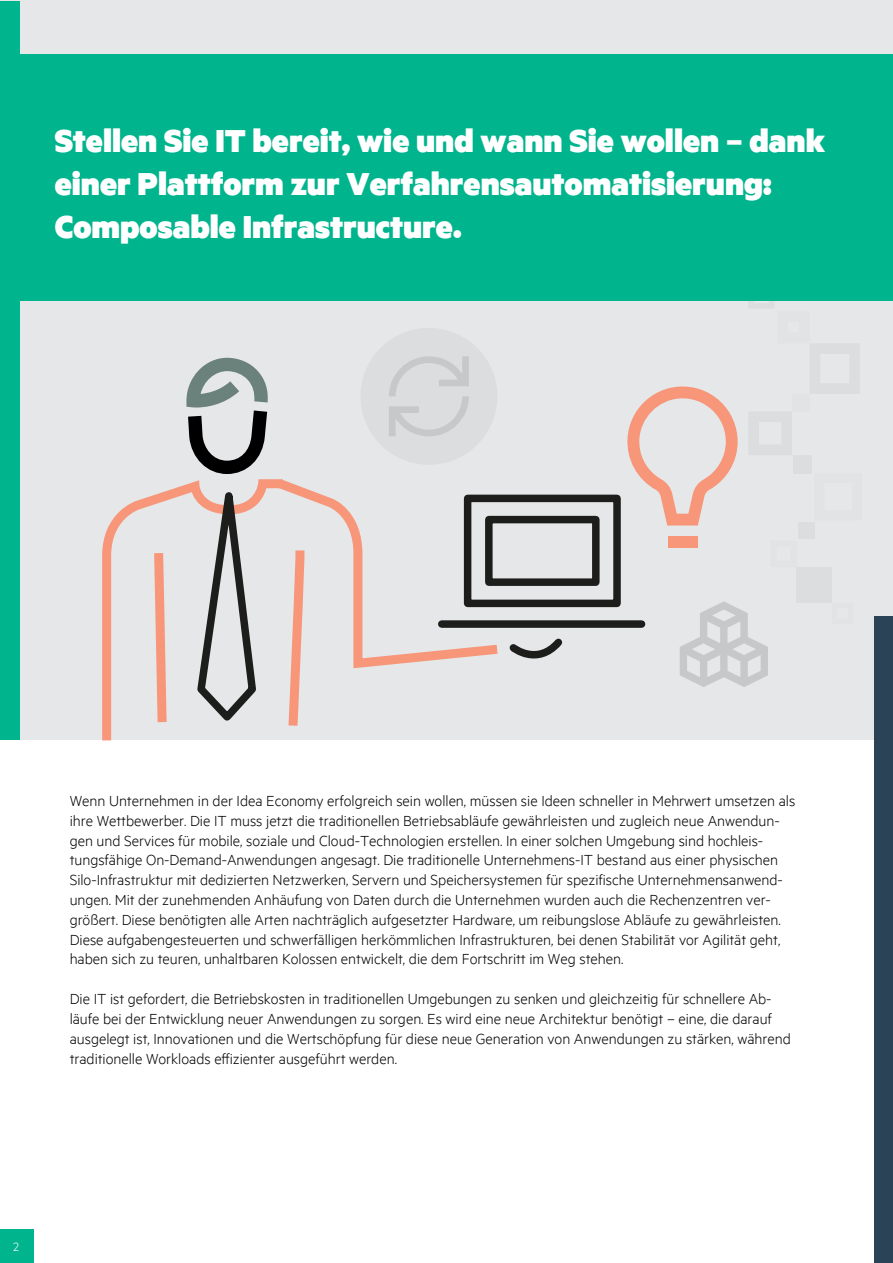
<style>
.page{position:relative;width:893px;height:1263px;background:#fff}
.page>*{position:absolute;margin:0;border:0;box-sizing:border-box;transform-origin:0 0}
.t1{font:900 36px/43.2px "Metric";color:#fff}
.t2{font:300 16.5px/19.8px "Metric";color:#000}
.t3{font:300 13.5px "Metric";color:#fff}
</style>
<div class="page">
<div style="left:1px;top:296px;width:892px;height:443px;background:#e6e7e8"></div>
<div style="left:792px;top:394px;width:18px;height:17px;background:#e2e3e4"></div>
<div style="left:793px;top:456px;width:19px;height:18px;background:#dcddde"></div>
<div style="left:797px;top:567px;width:35px;height:36px;background:#dcddde"></div>
<div style="left:798px;top:522px;width:16px;height:17px;background:#dcddde"></div>
<div style="left:1px;top:0;width:892px;height:271px;background:#e6e7e8"></div>
<div style="left:1px;top:54px;width:892px;height:247px;background:#00b48d"></div>
<div style="left:0;top:1px;width:19px;height:738px;background:#00b48d"></div>
<div style="left:875px;top:616px;width:18px;height:647px;background:#2b4357"></div>
<div style="left:0;top:1230px;width:34px;height:33px;background:#00b48d"></div>
<svg style="left:680px;top:601px;width:88px;height:86px"></svg>
<svg style="left:186px;top:358px;width:82px;height:116px"></svg>
<svg style="left:98px;top:479px;width:194px;height:262px"></svg>
<svg style="left:268px;top:479px;width:239px;height:194px"></svg>
<svg style="left:284px;top:539px;width:22px;height:195px"></svg>
<svg style="left:149px;top:544px;width:22px;height:187px"></svg>
<svg style="left:193px;top:487px;width:67px;height:241px"></svg>
<svg style="left:506px;top:632px;width:57px;height:34px"></svg>
<div style="left:464px;top:495px;width:157px;height:112px;border:8px solid #1d1d1b"></div>
<div style="left:485px;top:516px;width:115px;height:70px;border:8px solid #1d1d1b"></div>
<div style="left:442px;top:620px;width:200px;height:8px;background:#1d1d1b"></div>
<div style="left:669px;top:536px;width:29px;height:12px;background:#f79679"></div>
<svg style="left:627px;top:386px;width:111px;height:139px"></svg>
<div style="left:360px;top:328px;width:137px;height:137px;background:#dcddde;border-radius:50%"></div>
<svg style="left:389px;top:356px;width:80px;height:80px"></svg>
<h1 class="t1" style="left:55px;top:118px;width:772px">Stellen Sie IT bereit, wie und wann Sie wollen – dank einer Plattform zur Verfahrensautomatisierung:<br>Composable Infrastructure.</h1>
<p class="t2" style="left:70px;top:790px;width:727px">Wenn Unternehmen in der Idea Economy erfolgreich sein wollen, müssen sie Ideen schneller in Mehrwert umsetzen als ihre Wettbewerber. Die IT muss jetzt die traditionellen Betriebsabläufe gewährleisten und zugleich neue Anwendun&shy;gen und Services für mobile, soziale und Cloud-Technologien erstellen. In einer solchen Umgebung sind hochleis&shy;tungsfähige On-Demand-Anwendungen angesagt. Die traditionelle Unternehmens-IT bestand aus einer physischen Silo-Infrastruktur mit dedizierten Netzwerken, Servern und Speichersystemen für spezifische Unternehmensanwend&shy;ungen. Mit der zunehmenden Anhäufung von Daten durch die Unternehmen wurden auch die Rechenzentren ver&shy;größert. Diese benötigten alle Arten nachträglich aufgesetzter Hardware, um reibungslose Abläufe zu gewährleisten.<br>Diese aufgabengesteuerten und schwerfälligen herkömmlichen Infrastrukturen, bei denen Stabilität vor Agilität geht, haben sich zu teuren, unhaltbaren Kolossen entwickelt, die dem Fortschritt im Weg stehen.</p>
<p class="t2" style="left:70px;top:988px;width:723px">Die IT ist gefordert, die Betriebskosten in traditionellen Umgebungen zu senken und gleichzeitig für schnellere Ab&shy;läufe bei der Entwicklung neuer Anwendungen zu sorgen. Es wird eine neue Architektur benötigt – eine, die darauf ausgelegt ist, Innovationen und die Wertschöpfung für diese neue Generation von Anwendungen zu stärken, während traditionelle Workloads effizienter ausgeführt werden.</p>
<p class="t3" style="left:13px;top:1239px;width:7px">32</p>
</div>
